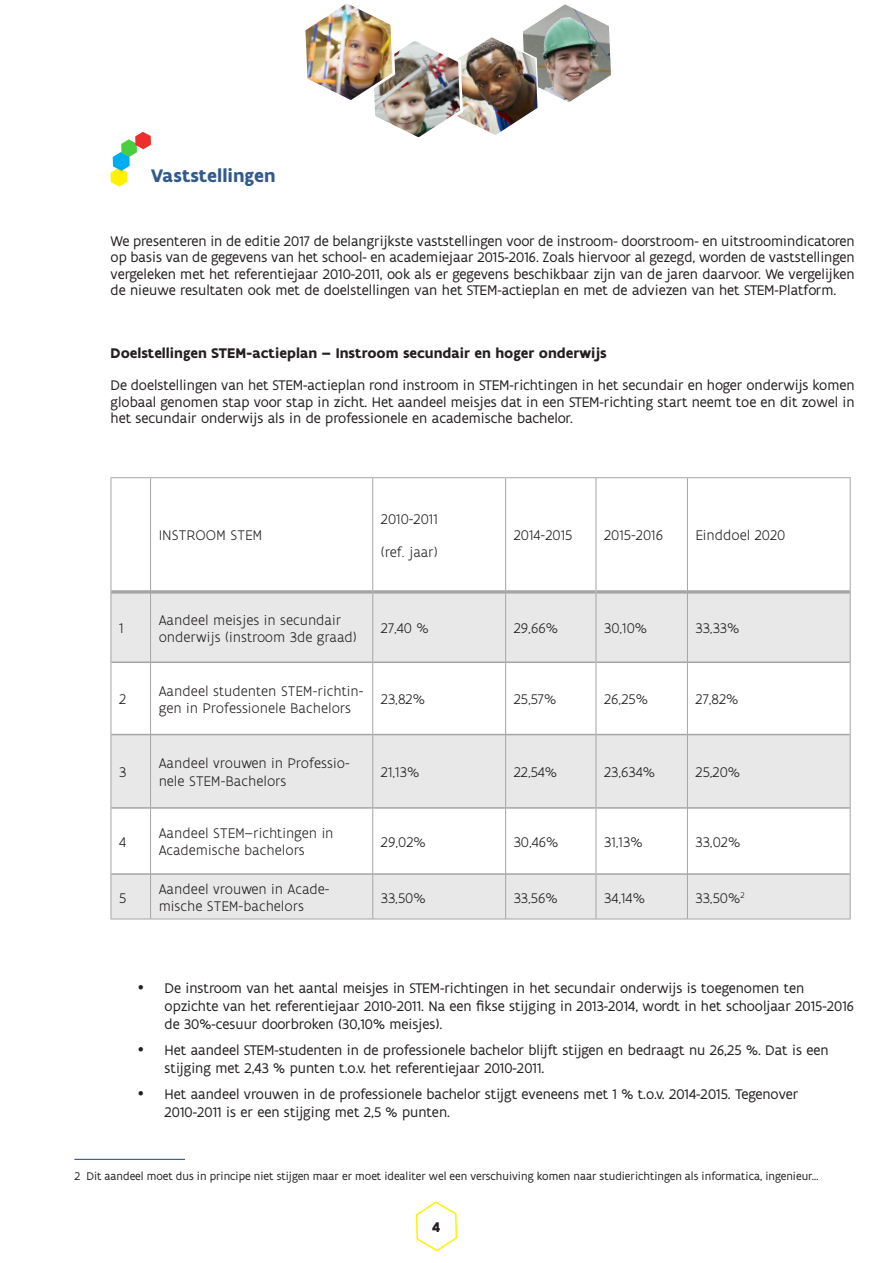
<style>
.page{position:relative;width:893px;height:1263px;background:#fff}
.page>*{position:absolute;margin:0;border:0;box-sizing:border-box;transform-origin:0 0}
.Pa6{font:700 19.5px "Flanders Art Sans";color:#345a8a}
.t1{font:15px/16.6px "Flanders Art Sans";color:#231f20}
.t2{font:300 15px/17.2px "Flanders Art Sans";color:#231f20}
.t3{font:700 15px "Flanders Art Sans";color:#231f20}
.t4{font:12px "Flanders Art Sans";color:#231f20}
</style>
<div class="page">
<svg style="left:415px;top:1201px;width:43px;height:51px"></svg>
<img style="left:305px;top:4px;width:306px;height:133px">
<svg style="left:111px;top:132px;width:40px;height:55px"></svg>
<svg style="left:112px;top:594px;width:738px;height:325px;fill:#e8e8e8"></svg>
<svg style="left:112px;top:590px;width:38px;height:4px"></svg>
<svg style="left:151px;top:590px;width:221px;height:4px"></svg>
<svg style="left:373px;top:590px;width:132px;height:4px"></svg>
<svg style="left:506px;top:590px;width:90px;height:4px"></svg>
<svg style="left:597px;top:590px;width:90px;height:4px"></svg>
<svg style="left:688px;top:590px;width:162px;height:4px"></svg>
<hr style="left:111px;top:661px;width:39px;height:2px;background:#a5a5a5">
<hr style="left:151px;top:661px;width:221px;height:2px;background:#a5a5a5">
<hr style="left:373px;top:661px;width:132px;height:2px;background:#a5a5a5">
<hr style="left:506px;top:661px;width:90px;height:2px;background:#a5a5a5">
<hr style="left:596px;top:661px;width:91px;height:2px;background:#a5a5a5">
<hr style="left:688px;top:661px;width:162px;height:2px;background:#a5a5a5">
<hr style="left:111px;top:734px;width:39px;height:1px;background:#a5a5a5">
<hr style="left:151px;top:734px;width:221px;height:1px;background:#a5a5a5">
<hr style="left:373px;top:734px;width:132px;height:1px;background:#a5a5a5">
<hr style="left:506px;top:734px;width:90px;height:1px;background:#a5a5a5">
<hr style="left:596px;top:734px;width:91px;height:1px;background:#a5a5a5">
<hr style="left:688px;top:734px;width:162px;height:1px;background:#a5a5a5">
<hr style="left:111px;top:807px;width:39px;height:2px;background:#a5a5a5">
<hr style="left:151px;top:807px;width:221px;height:2px;background:#a5a5a5">
<hr style="left:373px;top:807px;width:132px;height:2px;background:#a5a5a5">
<hr style="left:506px;top:807px;width:90px;height:2px;background:#a5a5a5">
<hr style="left:596px;top:807px;width:91px;height:2px;background:#a5a5a5">
<hr style="left:688px;top:807px;width:162px;height:2px;background:#a5a5a5">
<hr style="left:111px;top:873px;width:39px;height:2px;background:#a5a5a5">
<hr style="left:151px;top:873px;width:221px;height:2px;background:#a5a5a5">
<hr style="left:373px;top:873px;width:132px;height:2px;background:#a5a5a5">
<hr style="left:506px;top:873px;width:90px;height:2px;background:#a5a5a5">
<hr style="left:596px;top:873px;width:91px;height:2px;background:#a5a5a5">
<hr style="left:688px;top:873px;width:162px;height:2px;background:#a5a5a5">
<hr style="left:111px;top:477px;width:40px;height:1px;background:#a5a5a5">
<hr style="left:111px;top:478px;width:1px;height:114px;background:#a5a5a5">
<hr style="left:151px;top:477px;width:222px;height:1px;background:#a5a5a5">
<hr style="left:150px;top:478px;width:1px;height:114px;background:#a5a5a5">
<hr style="left:373px;top:477px;width:133px;height:1px;background:#a5a5a5">
<hr style="left:372px;top:478px;width:1px;height:114px;background:#a5a5a5">
<hr style="left:506px;top:477px;width:90px;height:1px;background:#a5a5a5">
<hr style="left:505px;top:478px;width:1px;height:114px;background:#a5a5a5">
<hr style="left:596px;top:477px;width:91px;height:1px;background:#a5a5a5">
<hr style="left:596px;top:478px;width:1px;height:114px;background:#a5a5a5">
<hr style="left:687px;top:477px;width:163px;height:1px;background:#a5a5a5">
<hr style="left:687px;top:478px;width:1px;height:114px;background:#a5a5a5">
<hr style="left:850px;top:478px;width:1px;height:114px;background:#a5a5a5">
<hr style="left:111px;top:592px;width:1px;height:70px;background:#a5a5a5">
<hr style="left:150px;top:592px;width:1px;height:70px;background:#a5a5a5">
<hr style="left:372px;top:592px;width:1px;height:70px;background:#a5a5a5">
<hr style="left:505px;top:592px;width:1px;height:70px;background:#a5a5a5">
<hr style="left:596px;top:592px;width:1px;height:70px;background:#a5a5a5">
<hr style="left:687px;top:592px;width:1px;height:70px;background:#a5a5a5">
<hr style="left:850px;top:592px;width:1px;height:70px;background:#a5a5a5">
<hr style="left:111px;top:662px;width:1px;height:72px;background:#a5a5a5">
<hr style="left:150px;top:662px;width:1px;height:72px;background:#a5a5a5">
<hr style="left:372px;top:662px;width:1px;height:72px;background:#a5a5a5">
<hr style="left:505px;top:662px;width:1px;height:72px;background:#a5a5a5">
<hr style="left:596px;top:662px;width:1px;height:72px;background:#a5a5a5">
<hr style="left:687px;top:662px;width:1px;height:72px;background:#a5a5a5">
<hr style="left:850px;top:662px;width:1px;height:72px;background:#a5a5a5">
<hr style="left:111px;top:734px;width:1px;height:74px;background:#a5a5a5">
<hr style="left:150px;top:734px;width:1px;height:74px;background:#a5a5a5">
<hr style="left:372px;top:734px;width:1px;height:74px;background:#a5a5a5">
<hr style="left:505px;top:734px;width:1px;height:74px;background:#a5a5a5">
<hr style="left:596px;top:734px;width:1px;height:74px;background:#a5a5a5">
<hr style="left:687px;top:734px;width:1px;height:74px;background:#a5a5a5">
<hr style="left:850px;top:734px;width:1px;height:74px;background:#a5a5a5">
<hr style="left:111px;top:808px;width:1px;height:66px;background:#a5a5a5">
<hr style="left:150px;top:808px;width:1px;height:66px;background:#a5a5a5">
<hr style="left:372px;top:808px;width:1px;height:66px;background:#a5a5a5">
<hr style="left:505px;top:808px;width:1px;height:66px;background:#a5a5a5">
<hr style="left:596px;top:808px;width:1px;height:66px;background:#a5a5a5">
<hr style="left:687px;top:808px;width:1px;height:66px;background:#a5a5a5">
<hr style="left:850px;top:808px;width:1px;height:66px;background:#a5a5a5">
<hr style="left:111px;top:874px;width:1px;height:45px;background:#a5a5a5">
<hr style="left:150px;top:874px;width:1px;height:45px;background:#a5a5a5">
<hr style="left:372px;top:874px;width:1px;height:45px;background:#a5a5a5">
<hr style="left:505px;top:874px;width:1px;height:45px;background:#a5a5a5">
<hr style="left:596px;top:874px;width:1px;height:45px;background:#a5a5a5">
<hr style="left:687px;top:874px;width:1px;height:45px;background:#a5a5a5">
<hr style="left:850px;top:874px;width:1px;height:45px;background:#a5a5a5">
<hr style="left:111px;top:919px;width:40px;height:1px;background:#a5a5a5">
<hr style="left:151px;top:919px;width:222px;height:1px;background:#a5a5a5">
<hr style="left:373px;top:919px;width:133px;height:1px;background:#a5a5a5">
<hr style="left:506px;top:919px;width:90px;height:1px;background:#a5a5a5">
<hr style="left:596px;top:919px;width:91px;height:1px;background:#a5a5a5">
<hr style="left:687px;top:919px;width:163px;height:1px;background:#a5a5a5">
<hr style="left:74px;top:1159px;width:111px;height:1px;background:#345a8a">
<p class="Pa6" style="left:151px;top:164px;width:126px">Vaststellingen</p>
<p class="t1" style="left:111px;top:233px;width:746px;text-align:justify">We presenteren in de editie 2017 de belangrijkste vaststellingen voor de instroom- doorstroom- en uitstroomindicatoren op basis van de gegevens van het school- en academiejaar 2015-2016. Zoals hiervoor al gezegd, worden de vaststellingen vergeleken met het referentiejaar 2010-2011, ook als er gegevens beschikbaar zijn van de jaren daarvoor. We vergelijken de nieuwe resultaten ook met de doelstellingen van het STEM-actieplan en met de adviezen van het STEM-Platform.</p>
<p class="t3" style="left:111px;top:344px;width:498px">Doelstellingen STEM-actieplan – Instroom secundair en hoger onderwijs</p>
<p class="t1" style="left:111px;top:377px;width:746px;text-align:justify">De doelstellingen van het STEM-actieplan rond instroom in STEM-richtingen in het secundair en hoger onderwijs komen globaal genomen stap voor stap in zicht. Het aandeel meisjes dat in een STEM-richting start neemt toe en dit zowel in het secundair onderwijs als in de professionele en academische bachelor.</p>
<p class="t2" style="left:159px;top:527px;width:105px">INSTROOM STEM</p>
<p class="t2" style="left:381px;top:511px;width:59px">2010-2011</p>
<p class="t2" style="left:381px;top:544px;width:58px">(ref. jaar)</p>
<p class="t2" style="left:514px;top:527px;width:60px">2014-2015</p>
<p class="t2" style="left:604px;top:527px;width:61px">2015-2016</p>
<p class="t2" style="left:695px;top:527px;width:91px">Einddoel 2020</p>
<p class="t2" style="left:119px;top:620px;width:6px">1</p>
<p class="t2" style="left:159px;top:611px;width:200px">Aandeel meisjes in secundair onderwijs (instroom 3de graad)</p>
<p class="t2" style="left:381px;top:620px;width:49px">27,40 %</p>
<p class="t2" style="left:514px;top:620px;width:46px">29,66%</p>
<p class="t2" style="left:604px;top:620px;width:45px">30,10%</p>
<p class="t2" style="left:695px;top:620px;width:45px">33,33%</p>
<p class="t2" style="left:119px;top:691px;width:9px">2</p>
<p class="t2" style="left:159px;top:682px;width:206px">Aandeel studenten STEM-richtin&shy;gen in Professionele Bachelors</p>
<p class="t2" style="left:381px;top:691px;width:46px">23,82%</p>
<p class="t2" style="left:514px;top:691px;width:44px">25,57%</p>
<p class="t2" style="left:604px;top:691px;width:45px">26,25%</p>
<p class="t2" style="left:695px;top:691px;width:44px">27,82%</p>
<p class="t2" style="left:119px;top:764px;width:9px">3</p>
<p class="t2" style="left:159px;top:755px;width:193px">Aandeel vrouwen in Professio&shy;nele STEM-Bachelors</p>
<p class="t2" style="left:381px;top:764px;width:40px">21,13%</p>
<p class="t2" style="left:514px;top:764px;width:45px">22,54%</p>
<p class="t2" style="left:604px;top:764px;width:53px">23,634%</p>
<p class="t2" style="left:695px;top:764px;width:46px">25,20%</p>
<p class="t2" style="left:119px;top:834px;width:9px">4</p>
<p class="t2" style="left:159px;top:825px;width:176px">Aandeel STEM–richtingen in<br>Academische bachelors</p>
<p class="t2" style="left:381px;top:834px;width:46px">29,02%</p>
<p class="t2" style="left:514px;top:834px;width:46px">30,46%</p>
<p class="t2" style="left:604px;top:834px;width:40px">31,13%</p>
<p class="t2" style="left:695px;top:834px;width:46px">33,02%</p>
<p class="t2" style="left:119px;top:889px;width:9px">5</p>
<p class="t2" style="left:159px;top:881px;width:172px">Aandeel vrouwen in Acade&shy;mische STEM-bachelors</p>
<p class="t2" style="left:381px;top:889px;width:46px">33,50%</p>
<p class="t2" style="left:514px;top:889px;width:46px">33,56%</p>
<p class="t2" style="left:604px;top:889px;width:42px">34,14%</p>
<p class="t2" style="left:695px;top:889px;width:51px">33,50%<sup>2</sup></p>
<p class="t1" style="left:165px;top:979px;width:691px;line-height:18px;text-indent:-27px">• De instroom van het aantal meisjes in STEM-richtingen in het secundair onderwijs is toegenomen ten opzichte van het referentiejaar 2010-2011. Na een fikse stijging in 2013-2014, wordt in het schooljaar 2015-2016 de 30%-cesuur doorbroken (30,10% meisjes).</p>
<p class="t1" style="left:165px;top:1041px;width:666px;line-height:18px;text-indent:-27px">• Het aandeel STEM-studenten in de professionele bachelor blijft stijgen en bedraagt nu 26,25 %. Dat is een stijging met 2,43 % punten t.o.v. het referentiejaar 2010-2011.</p>
<p class="t1" style="left:165px;top:1086px;width:635px;line-height:18px;text-indent:-27px">• Het aandeel vrouwen in de professionele bachelor stijgt eveneens met 1 % t.o.v. 2014-2015. Tegenover<br>2010-2011 is er een stijging met 2,5 % punten.</p>
<p class="t4" style="left:74px;top:1168px;width:746px">2 Dit aandeel moet dus in principe niet stijgen maar er moet idealiter wel een verschuiving komen naar studierichtingen als informatica, ingenieur…</p>
<p class="t3" style="left:432px;top:1217px;width:10px">4</p>
</div>
